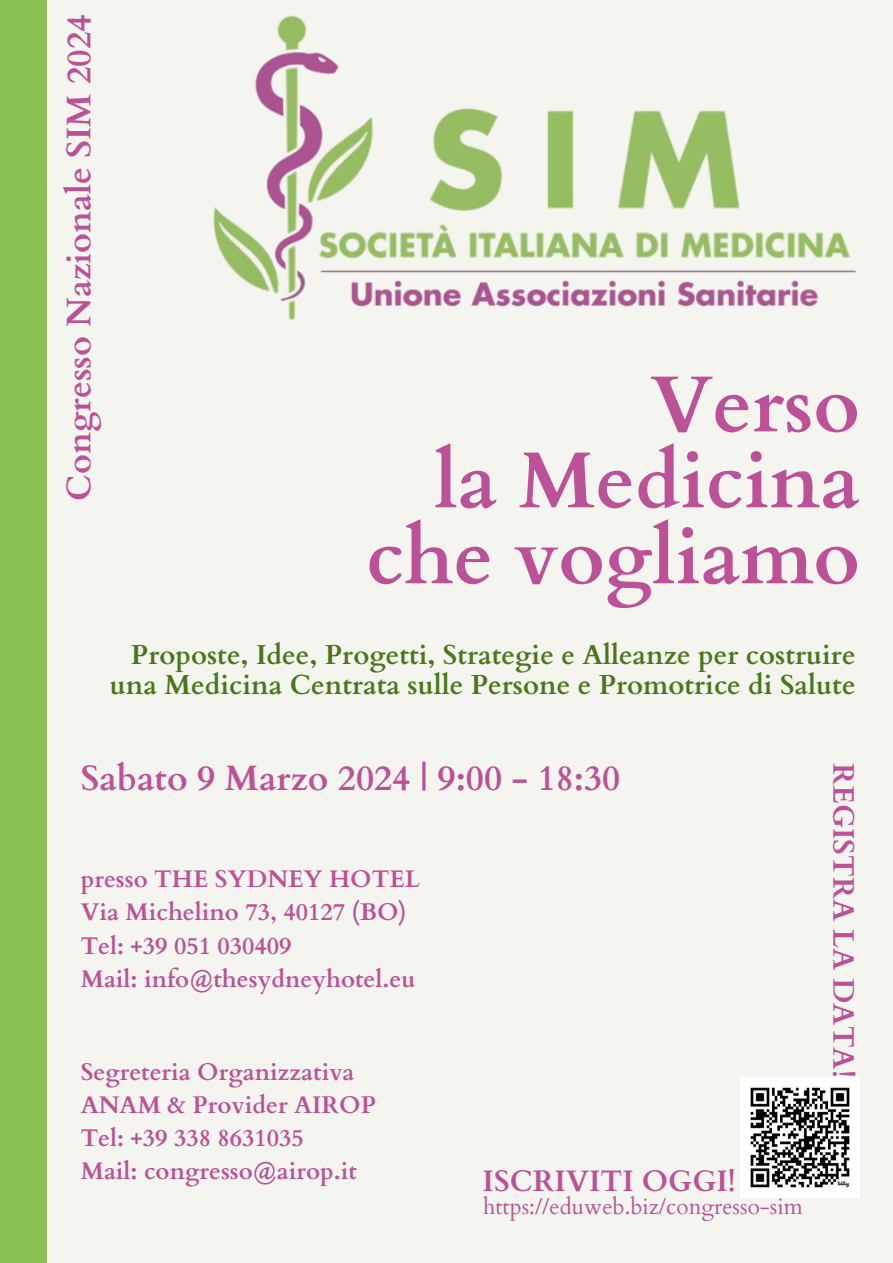
<style>
.page{position:relative;width:893px;height:1263px;background:#f5f5ef}
.page>*{position:absolute;margin:0;border:0;box-sizing:border-box;transform-origin:0 0}
.t1{font:700 79.43px "Cardo";color:#bc5197}
.t2{font:700 35.33px "Cardo";color:#bc5197}
.t3{font:700 34.12px "Cardo";color:#bc5197}
.t4{font:700 29.62px "Cardo";color:#bc5197}
.t5{font:700 27.45px/29.8px "Cardo";color:#4a761b;text-align:right}
.t6{font:700 24.08px "Cardo";color:#bc5197}
.t7{font:22.58px "Cardo";color:#bc5197}
</style>
<div class="page">
<div style="left:0;top:0;width:47px;height:1263px;background:#8bc054"></div>
<img style="left:213px;top:15px;width:643px;height:305px">
<img style="left:740px;top:1078px;width:120px;height:119px">
<p class="t3" style="left:57px;top:501px;width:488px;rotate:-90deg">Congresso Nazionale SIM 2024</p>
<p class="t1" style="left:651px;top:353px;width:210px">Verso</p>
<p class="t1" style="left:434px;top:429px;width:427px">la Medicina</p>
<p class="t1" style="left:366px;top:505px;width:495px">che vogliamo</p>
<p class="t5" style="left:110px;top:640px;width:747px">Proposte, Idee, Progetti, Strategie e Alleanze per costruire una Medicina Centrata sulle Persone e Promotrice di Salute</p>
<p class="t2" style="left:81px;top:755px;width:541px">Sabato 9 Marzo 2024 | 9:00 - 18:30</p>
<p class="t6" style="left:81px;top:863px;width:341px">presso THE SYDNEY HOTEL</p>
<p class="t6" style="left:81px;top:896px;width:327px">Via Michelino 73, 40127 (BO)</p>
<p class="t6" style="left:81px;top:930px;width:212px">Tel: +39 051 030409</p>
<p class="t6" style="left:81px;top:963px;width:336px">Mail: info@thesydneyhotel.eu</p>
<p class="t6" style="left:81px;top:1056px;width:275px">Segreteria Organizzativa</p>
<p class="t6" style="left:81px;top:1089px;width:297px">ANAM &amp; Provider AIROP</p>
<p class="t6" style="left:81px;top:1122px;width:224px">Tel: +39 338 8631035</p>
<p class="t6" style="left:81px;top:1155px;width:278px">Mail: congresso@airop.it</p>
<p class="t4" style="left:482px;top:1161px;width:255px">ISCRIVITI OGGI!</p>
<p class="t7" style="left:483px;top:1191px;width:321px">https://eduweb.biz/congresso-sim</p>
<p class="t4" style="left:863px;top:763px;width:316px;rotate:90deg">REGISTRA LA DATA!</p>
</div>
